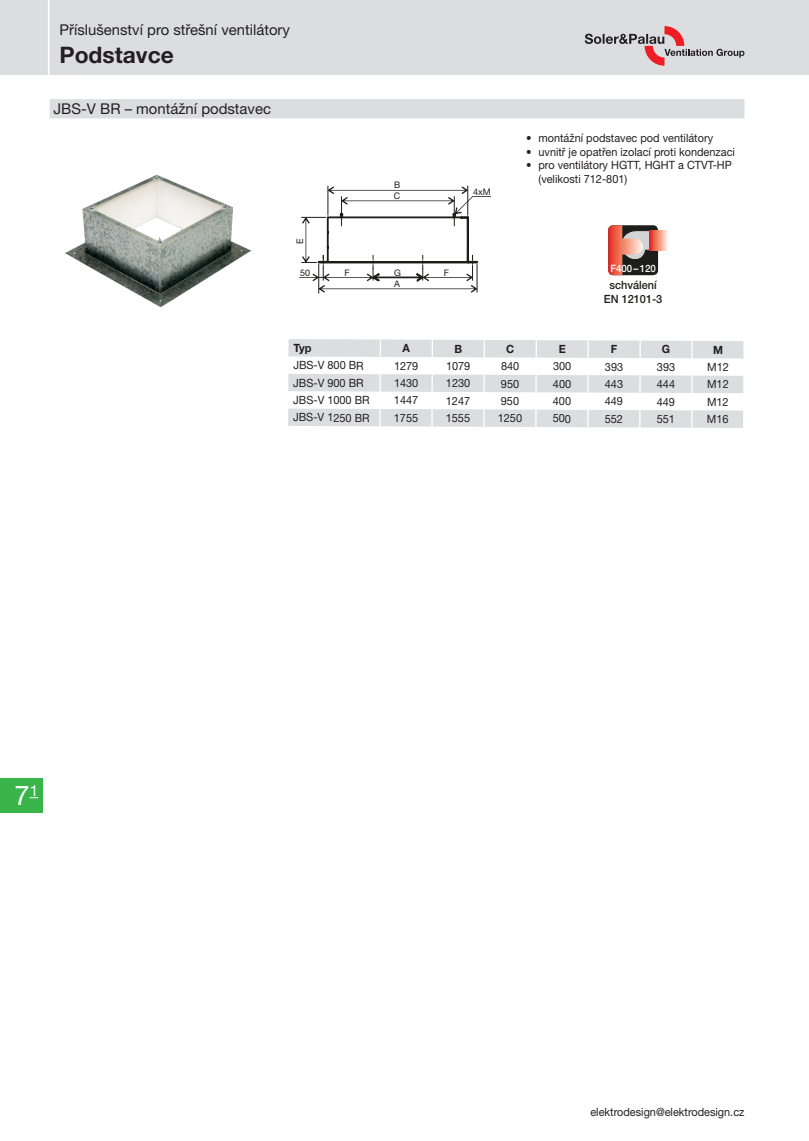
<style>
.page{position:relative;width:809px;height:1141px;background:#fff}
.page>*{position:absolute;margin:0;border:0;box-sizing:border-box;transform-origin:0 0}
.t1{font:27.12px "Helvetica Neue LT Pro";color:#fff}
._2-hlavicka{font:700 22.75px "Helvetica Neue LT Pro";color:#231f20}
._1-hlavicka{font:14.88px "Helvetica Neue LT Pro";color:#231f20}
.Sekce{font:14.88px "Helvetica Neue LT Pro";color:#231f20}
._05_Tab-Bold{font:11.38px/13.7px "Helvetica Neue LT Pro";color:#231f20;scale:.96 1}
._06_Tab-regul{font:11.38px "Helvetica Neue LT Pro";letter-spacing:-.005em;color:#231f20;scale:.96 1}
.t2{font:500 11.38px/13.7px "Helvetica Neue LT Pro";color:#1d1d1b;text-align:center;scale:.96 1}
._05_Tab-Bold-2{font:700 11.38px "Helvetica Neue LT Pro";color:#231f20;scale:.96 1}
.t3{font:500 10.15px "Helvetica Neue LT Pro";color:#fff;scale:.96 1}
.t4{font:9.1px/10.5px "Helvetica Neue LT Pro";color:#1d1d1b}
</style>
<div class="page">
<div style="left:0;top:0;width:809px;height:74px;background:#dcdddf"></div>
<hr style="left:48px;top:0;width:2px;height:77px;background:#fff">
<svg style="left:584px;top:26px;width:160px;height:40px"></svg>
<div style="left:0;top:778px;width:42px;height:35px;background:#3ab54a"></div>
<svg style="left:288px;top:339px;width:455px;height:89px;fill:#dcdddf"></svg>
<svg style="left:379px;top:340px;width:2px;height:86px"></svg>
<svg style="left:431px;top:340px;width:2px;height:87px"></svg>
<svg style="left:483px;top:340px;width:2px;height:87px"></svg>
<svg style="left:535px;top:340px;width:2px;height:87px"></svg>
<svg style="left:587px;top:340px;width:2px;height:87px"></svg>
<svg style="left:639px;top:341px;width:2px;height:86px"></svg>
<svg style="left:691px;top:341px;width:1px;height:87px"></svg>
<svg style="left:743px;top:341px;width:1px;height:40px"></svg>
<div style="left:50px;top:99px;width:694px;height:19px;background:#dcdddf"></div>
<img style="left:65px;top:175px;width:186px;height:132px">
<svg style="left:299px;top:186px;width:192px;height:107px"></svg>
<div style="left:608px;top:225px;width:50px;height:50px;background:#1d1d1b;border-radius:5px"></div>
<svg style="left:608px;top:225px;width:42px;height:50px"></svg>
<svg style="left:650px;top:231px;width:17px;height:19px"></svg>
<p class="_1-hlavicka" style="left:60px;top:21px;width:232px">Příslušenství pro střešní ventilátory</p>
<p class="_2-hlavicka" style="left:60px;top:40px;width:116px">Podstavce</p>
<p class="Sekce" style="left:54px;top:100px;width:219px">JBS-V BR – montážní podstavec</p>
<p class="t4" style="left:294px;top:244px;width:7px;rotate:-90deg">E</p>
<p class="t4" style="left:300px;top:267px;width:12px">50</p>
<p class="t4" style="left:394px;top:179px;width:8px">B<br>C</p>
<p class="t4" style="left:473px;top:186px;width:19px">4xM</p>
<p class="t4" style="left:344px;top:267px;width:7px">F</p>
<p class="t4" style="left:394px;top:267px;width:8px">G</p>
<p class="t4" style="left:444px;top:267px;width:7px">F</p>
<p class="t4" style="left:394px;top:278px;width:7px">A</p>
<p class="_05_Tab-Bold" style="left:526px;top:131px;width:196px">• montážní podstavec pod ventilátory</p>
<p class="_05_Tab-Bold" style="left:526px;top:145px;width:219px">• uvnitř je opatřen izolací proti kondenzaci</p>
<p class="_05_Tab-Bold" style="left:538px;top:158px;width:203px;text-indent:-12px">• pro ventilátory HGTT, HGHT a CTVT-HP (velikosti 712-801)</p>
<p class="t3" style="left:610px;top:262px;width:49px">F400–120</p>
<p class="t2" style="left:604px;top:278px;width:62px">schválení<br>EN 12101-3</p>
<p class="_05_Tab-Bold-2" style="left:293px;top:341px;width:20px">Typ</p>
<p class="_05_Tab-Bold-2" style="left:402px;top:341px;width:9px">A</p>
<p class="_05_Tab-Bold-2" style="left:454px;top:341px;width:10px">B</p>
<p class="_05_Tab-Bold-2" style="left:506px;top:342px;width:10px">C</p>
<p class="_05_Tab-Bold-2" style="left:558px;top:342px;width:9px">E</p>
<p class="_05_Tab-Bold-2" style="left:611px;top:342px;width:8px">F</p>
<p class="_05_Tab-Bold-2" style="left:662px;top:342px;width:10px">G</p>
<p class="_05_Tab-Bold-2" style="left:713px;top:342px;width:12px">M</p>
<p class="_05_Tab-Bold" style="left:293px;top:358px;width:75px">JBS-V 800 BR</p>
<p class="_06_Tab-regul" style="left:394px;top:359px;width:27px">1279</p>
<p class="_06_Tab-regul" style="left:446px;top:359px;width:27px">1079</p>
<p class="_06_Tab-regul" style="left:501px;top:359px;width:21px">840</p>
<p class="_06_Tab-regul" style="left:553px;top:359px;width:21px">300</p>
<p class="_06_Tab-regul" style="left:605px;top:360px;width:21px">393</p>
<p class="_06_Tab-regul" style="left:657px;top:360px;width:21px">393</p>
<p class="_06_Tab-regul" style="left:707px;top:360px;width:24px">M12</p>
<p class="_05_Tab-Bold" style="left:293px;top:376px;width:75px">JBS-V 900 BR</p>
<p class="_06_Tab-regul" style="left:394px;top:376px;width:27px">1430</p>
<p class="_06_Tab-regul" style="left:446px;top:376px;width:27px">1230</p>
<p class="_06_Tab-regul" style="left:501px;top:376px;width:21px">950</p>
<p class="_06_Tab-regul" style="left:553px;top:377px;width:21px">400</p>
<p class="_06_Tab-regul" style="left:605px;top:377px;width:21px">443</p>
<p class="_06_Tab-regul" style="left:657px;top:377px;width:21px">444</p>
<p class="_06_Tab-regul" style="left:707px;top:377px;width:24px">M12</p>
<p class="_05_Tab-Bold" style="left:293px;top:393px;width:81px">JBS-V 1000 BR</p>
<p class="_06_Tab-regul" style="left:394px;top:393px;width:27px">1447</p>
<p class="_06_Tab-regul" style="left:446px;top:394px;width:27px">1247</p>
<p class="_06_Tab-regul" style="left:501px;top:394px;width:21px">950</p>
<p class="_06_Tab-regul" style="left:553px;top:394px;width:21px">400</p>
<p class="_06_Tab-regul" style="left:605px;top:394px;width:21px">449</p>
<p class="_06_Tab-regul" style="left:656px;top:394px;width:21px">449</p>
<p class="_06_Tab-regul" style="left:707px;top:395px;width:24px">M12</p>
<p class="_05_Tab-Bold" style="left:293px;top:410px;width:81px">JBS-V 1250 BR</p>
<p class="_06_Tab-regul" style="left:394px;top:411px;width:27px">1755</p>
<p class="_06_Tab-regul" style="left:446px;top:411px;width:27px">1555</p>
<p class="_06_Tab-regul" style="left:498px;top:411px;width:27px">1250</p>
<p class="_06_Tab-regul" style="left:553px;top:411px;width:21px">500</p>
<p class="_06_Tab-regul" style="left:604px;top:412px;width:21px">552</p>
<p class="_06_Tab-regul" style="left:656px;top:412px;width:21px">551</p>
<p class="_06_Tab-regul" style="left:707px;top:412px;width:24px">M16</p>
<h1 class="t1" style="left:15px;top:779px;width:25px">7<sup>1</sup></h1>
<p class="_05_Tab-Bold" style="left:590px;top:1105px;width:162px">elektrodesign@elektrodesign.cz</p>
</div>
